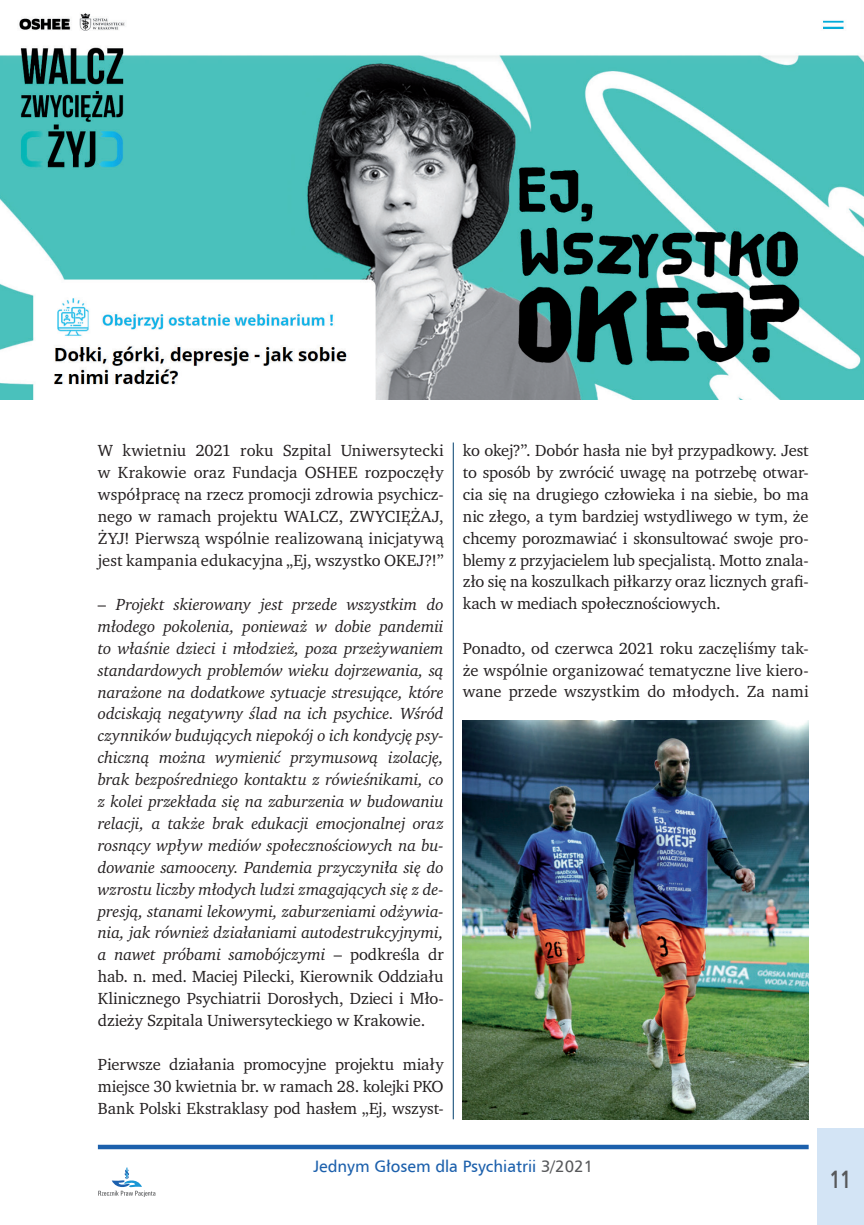
<style>
.page{position:relative;width:864px;height:1225px;background:#fff}
.page>*{position:absolute;margin:0;border:0;box-sizing:border-box;transform-origin:0 0}
.t1{font:700 25.2px "Humnst 777 EU";color:#57585a;scale:.71 1}
.t2{font:italic 16.5px/21.9px "Charter ITC Pro";letter-spacing:-.01em;color:#231f20;text-align:justify}
.t3{font:16.5px/21.9px "Charter ITC Pro";color:#231f20;text-align:justify}
.t4{font:16.5px "Humnst 777 EU Normal";color:#1c60ac}
.s1{font-style:normal}
.s2{color:#57585a}
</style>
<div class="page">
<div style="left:816px;top:1127px;width:47px;height:98px;background:#d3e4f5"></div>
<div style="left:98px;top:1144px;width:710px;height:5px;background:#1c60ac"></div>
<svg style="left:98px;top:1167px;width:57px;height:30px"></svg>
<img style="left:0;top:13px;width:863px;height:386px">
<img style="left:462px;top:720px;width:346px;height:399px">
<hr style="left:453px;top:442px;width:1px;height:677px;background:#02406e">
<p class="t3" style="left:98px;top:439px;width:347px">W kwietniu 2021 roku Szpital Uniwersytecki w Krakowie oraz Fundacja OSHEE rozpoczęły współpracę na rzecz promocji zdrowia psychicz&shy;nego w ramach projektu WALCZ, ZWYCIĘŻAJ, ŻYJ! Pierwszą wspólnie realizowaną inicjatywą jest kampania edukacyjna „Ej, wszystko OKEJ?!”</p>
<p class="t2" style="left:98px;top:593px;width:347px"><span class="s1">–</span> Projekt skierowany jest przede wszystkim do młodego pokolenia, ponieważ w dobie pandemii to właśnie dzieci i młodzież, poza przeżywaniem standardowych problemów wieku dojrzewania, są narażone na dodatkowe sytuacje stresujące, które odciskają negatywny ślad na ich psychice. Wśród czynników budujących niepokój o ich kondycję psy&shy;chiczną można wymienić przymusową izolację, brak bezpośredniego kontaktu z rówieśnikami, co z kolei przekłada się na zaburzenia w budowaniu relacji, a także brak edukacji emocjonalnej oraz rosnący wpływ mediów społecznościowych na bu&shy;dowanie samooceny. Pandemia przyczyniła się do wzrostu liczby młodych ludzi zmagających się z de&shy;presją, stanami lekowymi, zaburzeniami odżywia&shy;nia, jak również działaniami autodestrukcyjnymi, a nawet próbami samobójczymi <span class="s1">– podkreśla dr hab. n. med. Maciej Pilecki, Kierownik Oddziału Klinicznego Psychiatrii Dorosłych, Dzieci i Mło&shy;dzieży Szpitala Uniwersyteckiego w Krakowie.</span></p>
<p class="t3" style="left:98px;top:1053px;width:347px">Pierwsze działania promocyjne projektu miały miejsce 30 kwietnia br. w ramach 28. kolejki PKO Bank Polski Ekstraklasy pod hasłem „Ej, wszyst-</p>
<p class="t3" style="left:462px;top:439px;width:347px">ko okej?”. Dobór hasła nie był przypadkowy. Jest to sposób by zwrócić uwagę na potrzebę otwar&shy;cia się na drugiego człowieka i na siebie, bo ma nic złego, a tym bardziej wstydliwego w tym, że chcemy porozmawiać i skonsultować swoje pro&shy;blemy z przyjacielem lub specjalistą. Motto znala&shy;zło się na koszulkach piłkarzy oraz licznych grafi&shy;kach w mediach społecznościowych.</p>
<p class="t3" style="left:462px;top:637px;width:347px">Ponadto, od czerwca 2021 roku zaczęliśmy tak&shy;że wspólnie organizować tematyczne live kiero&shy;wane przede wszystkim do młodych. Za nami</p>
<p class="t4" style="left:313px;top:1155px;width:281px">Jednym Głosem dla Psychiatrii <span class="s2">3/2021</span></p>
<h1 class="t1" style="left:829px;top:1163px;width:31px">11</h1>
</div>
